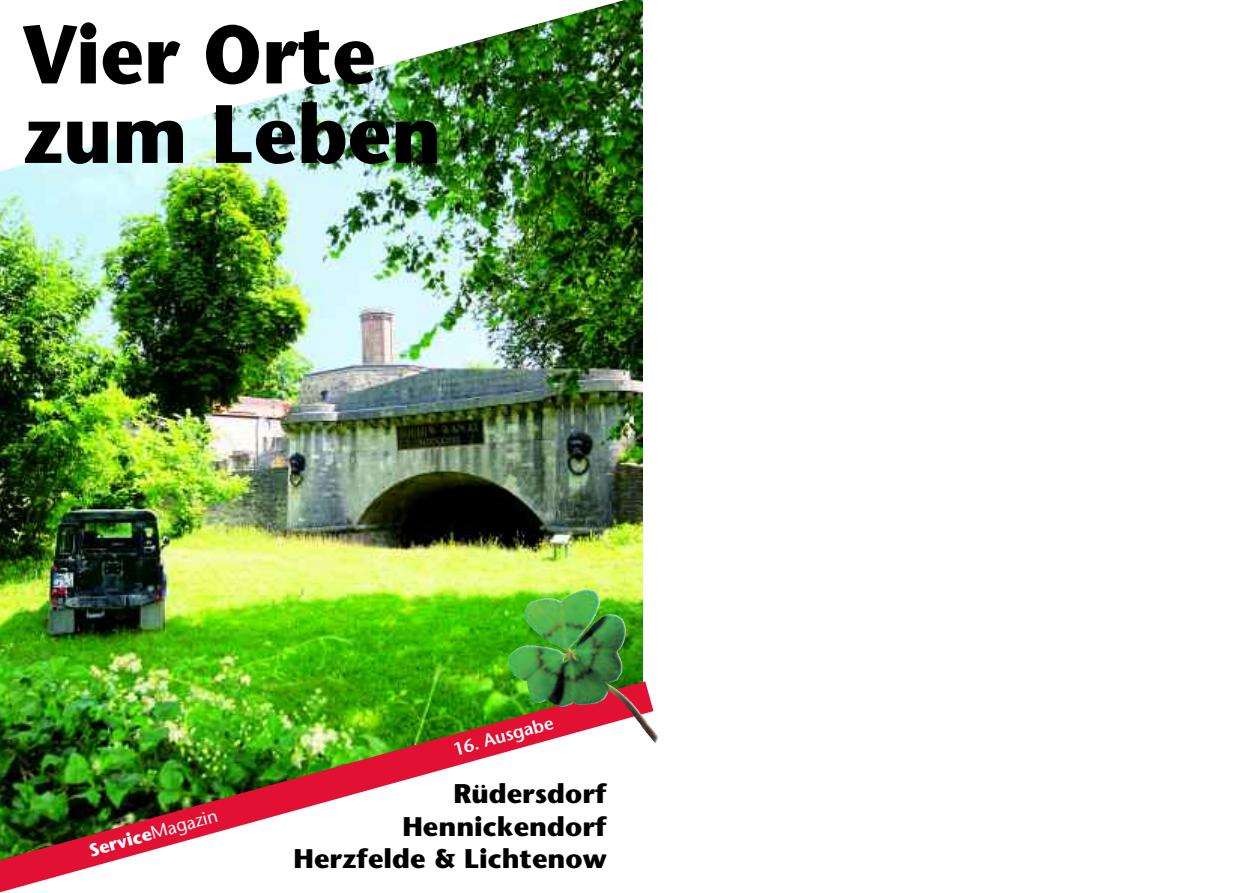
<style>
.page{position:relative;width:1259px;height:893px;background:#fff}
.page>*{position:absolute;margin:0;border:0;box-sizing:border-box;transform-origin:0 0}
.t1{font:700 82.5px/79.5px "Stone Sans";color:#000;scale:.92 1}
.t2{font:700 27px/32.4px "Stone Sans";color:#000;text-align:right}
.t3{font:700 18px "Stone Sans";color:#fff}
.t4{font:600 18px "Stone Sans";color:#fff}
.s1{font-weight:400}
</style>
<div class="page">
<img style="left:0;top:174px;width:642px;height:507px">
<img style="left:0;top:0;width:643px;height:174px">
<img style="left:0;top:681px;width:653px;height:212px">
<img style="left:538px;top:589px;width:62px;height:25px">
<h1 class="t1" style="left:23px;top:24px;width:457px">Vier Orte zum Leben</h1>
<p class="t3" style="left:88px;top:843px;width:134px;rotate:-15deg">Service<span class="s1">Magazin</span></p>
<p class="t4" style="left:452px;top:742px;width:105px;rotate:-15deg">16. Ausgabe</p>
<p class="t2" style="left:294px;top:780px;width:315px">Rüdersdorf<br>Hennickendorf<br>Herzfelde &amp; Lichtenow</p>
</div>
